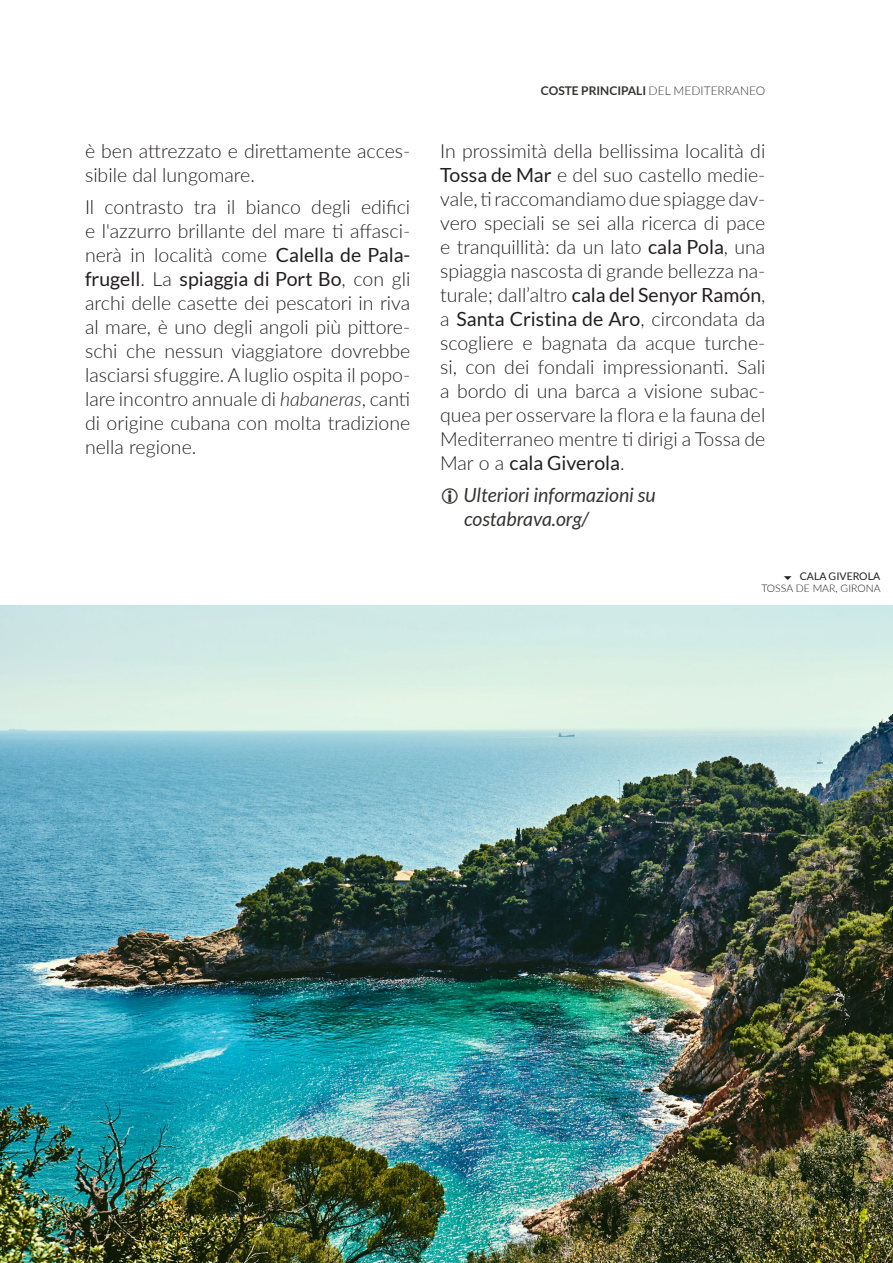
<style>
.page{position:relative;width:893px;height:1263px;background:#fff}
.page>*{position:absolute;margin:0;border:0;box-sizing:border-box;transform-origin:0 0}
.Body{font:300 19.5px/24px "Lato";color:#231f20;text-align:justify}
.t1{font:italic 19.5px/24px "Lato";color:#353534}
.t2{font:700 12px "Lato";color:#353534}
.t3{font:300 12px "Lato";color:#fff}
.SUBPIE_ARRIBA{font:300 10.5px "Lato";color:#231f20}
.t4{font:10.5px "Lato";color:#231f20}
.s1{font-weight:400}
.s2{font-style:italic}
.s3{font-weight:300}
</style>
<div class="page">
<img style="left:0;top:605px;width:893px;height:658px">
<p class="Body" style="left:85px;top:138px;width:327px">è ben attrezzato e direttamente acces&shy;sibile dal lungomare.</p>
<p class="Body" style="left:85px;top:195px;width:327px">Il contrasto tra il bianco degli edifici e l'azzurro brillante del mare ti affasci&shy;nerà in località come <span class="s1">Calella de Pala&shy;frugell</span>. La <span class="s1">spiaggia di Port Bo</span>, con gli archi delle casette dei pescatori in riva al mare, è uno degli angoli più pittore&shy;schi che nessun viaggiatore dovrebbe lasciarsi sfuggire. A luglio ospita il popo&shy;lare incontro annuale di <span class="s2">habaneras</span>, canti di origine cubana con molta tradizione nella regione.</p>
<p class="t2" style="left:541px;top:83px;width:226px">COSTE PRINCIPALI <span class="s3">DEL MEDITERRANEO</span></p>
<p class="Body" style="left:440px;top:138px;width:327px">In prossimità della bellissima località di <span class="s1">Tossa de Mar</span> e del suo castello medie&shy;vale, ti raccomandiamo due spiagge dav&shy;vero speciali se sei alla ricerca di pace e tranquillità: da un lato <span class="s1">cala Pola</span>, una spiaggia nascosta di grande bellezza na&shy;turale; dall’altro <span class="s1">cala del Senyor Ramón</span>, a <span class="s1">Santa Cristina de Aro</span>, circondata da scogliere e bagnata da acque turche&shy;si, con dei fondali impressionanti. Sali a bordo di una barca a visione subac&shy;quea per osservare la flora e la fauna del Mediterraneo mentre ti dirigi a Tossa de Mar o a <span class="s1">cala Giverola</span>.</p>
<p class="t1" style="left:463px;top:484px;width:194px">Ulteriori informazioni su costabrava.org/</p>
<p class="t4" style="left:800px;top:570px;width:82px">CALA GIVEROLA</p>
<p class="SUBPIE_ARRIBA" style="left:761px;top:581px;width:121px">TOSSA DE MAR, GIRONA</p>
<p class="t3" style="left:758px;top:1173px;width:8px">7</p>
</div>
